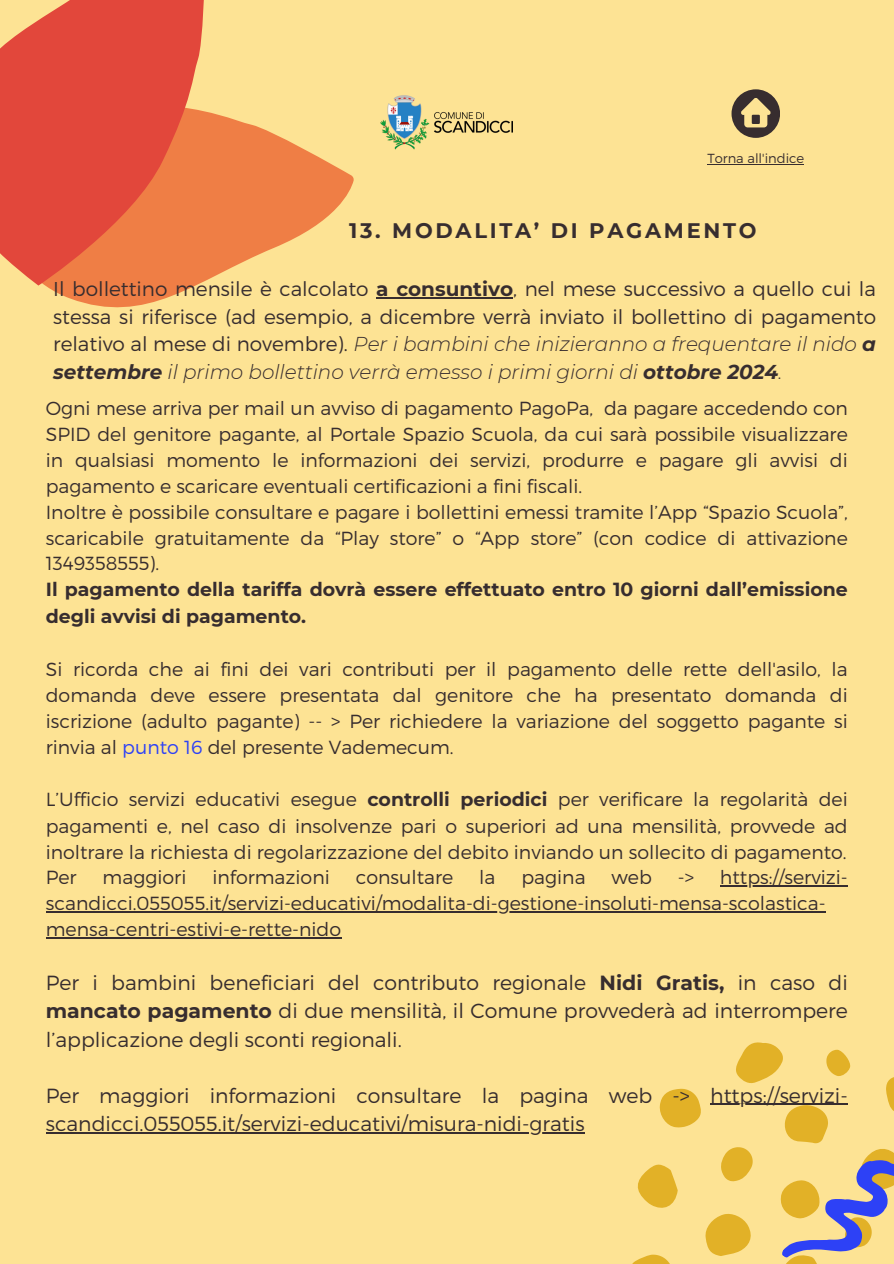
<style>
.page{position:relative;width:894px;height:1264px;background:#fff}
.page>*{position:absolute;margin:0;border:0;box-sizing:border-box;transform-origin:0 0}
.t1{font:700 21px "Montserrat";letter-spacing:.13em;color:#372d2f}
.t2{font:300 20.4px/28.2px "Montserrat";color:#372d2f;text-align:justify}
.t3{font:300 19.95px/27.8px "Montserrat";color:#372d2f;text-align:justify}
.t4{font:300 18.9px/26px "Montserrat";color:#372d2f}
.t5{font:300 13.05px "Montserrat";color:#372d2f}
.s1{font-weight:700}
.s2{font-style:italic}
.s3{font-weight:700;font-style:italic}
.s4{color:#2d41f6}
</style>
<div class="page">
<div style="left:0;top:0;width:893px;height:1263px;background:#fde394"></div>
<img style="left:380px;top:95px;width:132px;height:55px">
<svg style="left:731px;top:89px;width:48px;height:49px"></svg>
<div style="left:751px;top:115px;width:8px;height:9px;background:#372d2f"></div>
<svg style="left:633px;top:1042px;width:260px;height:221px"></svg>
<svg style="left:94px;top:153px;width:260px;height:155px"></svg>
<svg style="left:0;top:0;width:311px;height:305px"></svg>
<hr style="left:707px;top:164px;width:97px;height:1px;background:#372d2f">
<hr style="left:376px;top:297px;width:137px;height:1px;background:#372d2f">
<hr style="left:719px;top:885px;width:128px;height:1px;background:#372d2f">
<hr style="left:46px;top:911px;width:779px;height:1px;background:#372d2f">
<hr style="left:46px;top:937px;width:295px;height:1px;background:#372d2f">
<hr style="left:710px;top:1103px;width:137px;height:2px;background:#372d2f">
<hr style="left:46px;top:1132px;width:538px;height:1px;background:#372d2f">
<p class="t5" style="left:707px;top:150px;width:98px">Torna all'indice</p>
<p class="t1" style="left:349px;top:217px;width:409px">13. MODALITA’ DI PAGAMENTO</p>
<p class="t3" style="left:53px;top:274px;width:824px">Il bollettino mensile è calcolato <span class="s1">a consuntivo</span>, nel mese successivo a quello cui la stessa si riferisce (ad esempio, a dicembre verrà inviato il bollettino di pagamento relativo al mese di novembre). <span class="s2">Per i bambini che inizieranno a frequentare il nido</span> <span class="s3">a settembre</span> <span class="s2">il primo bollettino verrà emesso i primi giorni di</span> <span class="s3">ottobre 2024</span><span class="s2">.</span></p>
<p class="t4" style="left:46px;top:394px;width:803px">Ogni mese arriva per mail un avviso di pagamento PagoPa, da pagare accedendo con SPID del genitore pagante, al Portale Spazio Scuola, da cui sarà possibile visualizzare in qualsiasi momento le informazioni dei servizi, produrre e pagare gli avvisi di pagamento e scaricare eventuali certificazioni a fini fiscali.<br>Inoltre è possibile consultare e pagare i bollettini emessi tramite l’App “Spazio Scuola”, scaricabile gratuitamente da “Play store” o “App store” (con codice di attivazione 1349358555).<br><span class="s1">Il pagamento della tariffa dovrà essere effettuato entro 10 giorni dall’emissione degli avvisi di pagamento.</span></p>
<h1 class="t4" style="left:46px;top:655px;width:803px;text-align:justify">Si ricorda che ai fini dei vari contributi per il pagamento delle rette dell'asilo, la domanda deve essere presentata dal genitore che ha presentato domanda di iscrizione (adulto pagante) -- &gt; Per richiedere la variazione del soggetto pagante si rinvia al <span class="s4">punto 16</span> del presente Vademecum.</h1>
<h2 class="t4" style="left:46px;top:784px;width:803px;text-align:justify">L’Ufficio servizi educativi esegue <span class="s1">controlli periodici</span> per verificare la regolarità dei pagamenti e, nel caso di insolvenze pari o superiori ad una mensilità, provvede ad inoltrare la richiesta di regolarizzazione del debito inviando un sollecito di pagamento.<br>Per</h2>
<h2 class="t4" style="left:103px;top:863px;width:85px">maggiori</h2>
<h2 class="t4" style="left:212px;top:863px;width:119px">informazioni</h2>
<h2 class="t4" style="left:355px;top:863px;width:99px">consultare</h2>
<h2 class="t4" style="left:479px;top:863px;width:18px">la</h2>
<h2 class="t4" style="left:521px;top:863px;width:66px">pagina</h2>
<h2 class="t4" style="left:611px;top:863px;width:42px">web</h2>
<h2 class="t4" style="left:677px;top:863px;width:18px">-&gt;</h2>
<h2 class="t4" style="left:719px;top:863px;width:129px">https://servizi-</h2>
<h2 class="t4" style="left:46px;top:889px;width:781px">scandicci.055055.it/servizi-educativi/modalita-di-gestione-insoluti-mensa-scolastica&shy;mensa-centri-estivi-e-rette-nido</h2>
<h2 class="t2" style="left:46px;top:967px;width:803px">Per i bambini beneficiari del contributo regionale <span class="s1">Nidi Gratis,</span> in caso di <span class="s1">mancato pagamento</span> di due mensilità, il Comune provvederà ad interrompere l’applicazione degli sconti regionali.</h2>
<h2 class="t2" style="left:46px;top:1080px;width:645px">Per maggiori informazioni consultare la pagina web -&gt;</h2>
<h2 class="t2" style="left:710px;top:1080px;width:139px">https://servizi-</h2>
<h2 class="t2" style="left:46px;top:1108px;width:540px">scandicci.055055.it/servizi-educativi/misura-nidi-gratis</h2>
</div>
